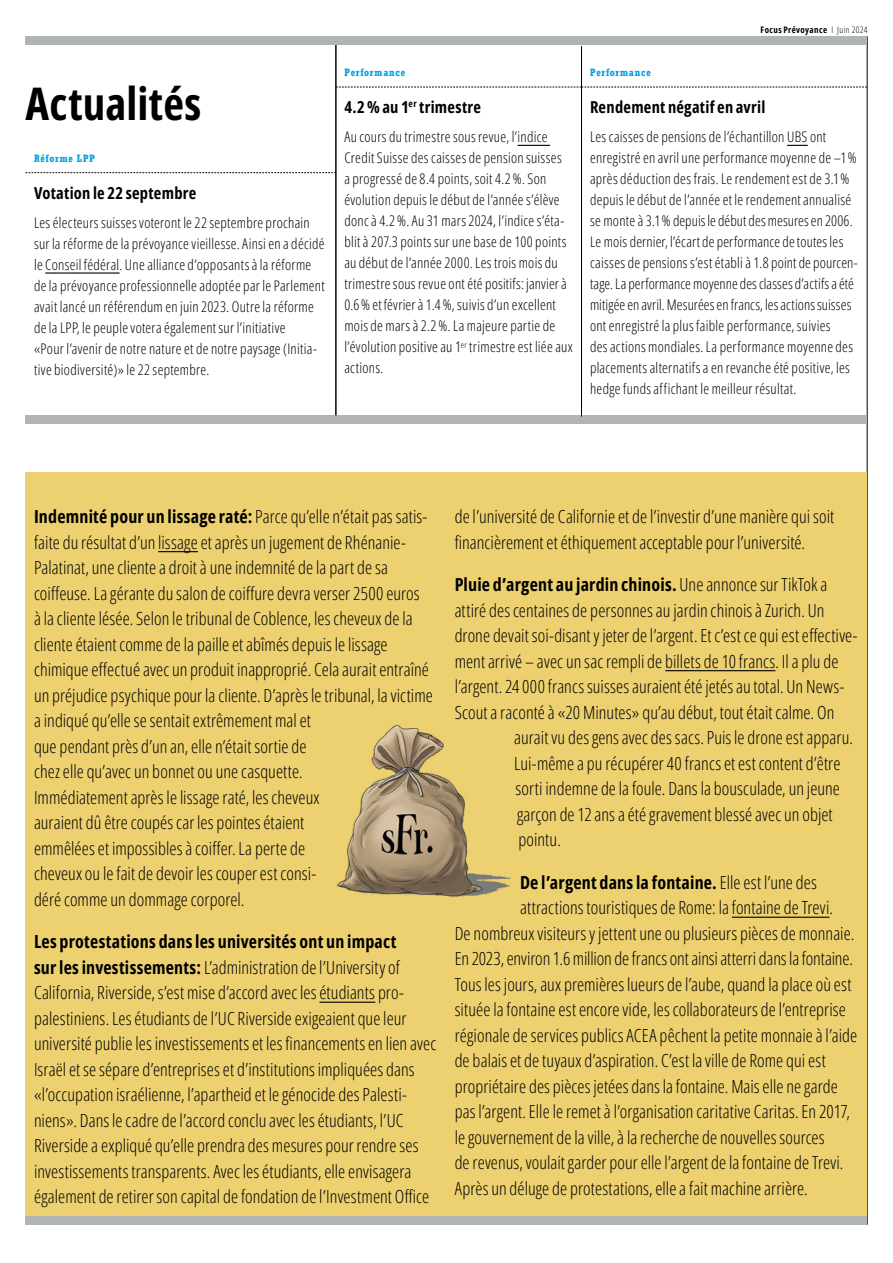
<style>
.page{position:relative;width:893px;height:1263px;background:#fff}
.page>*{position:absolute;margin:0;border:0;box-sizing:border-box;transform-origin:0 0}
.t1{font:700 45px "Open Sans Condensed";letter-spacing:.005em;color:#000}
.t2{font:300 18px/25.5px "Open Sans Condensed";letter-spacing:.005em;color:#000}
.t3{font:700 18px "Open Sans Condensed";letter-spacing:.01em;color:#000}
.t4{font:700 16.5px "Open Sans Condensed";letter-spacing:.015em;color:#000}
.t5{font:300 14.7px/21px "Open Sans Condensed";letter-spacing:.02em;color:#000}
.t6{font:700 condensed 10.5px "Rockwell";letter-spacing:.07em;color:#00a1e5}
.t7{font:700 9px "Open Sans Condensed";letter-spacing:.045em;color:#000}
.s1{font-weight:300}
.s2{font-weight:700}
</style>
<div class="page">
<hr style="left:867px;top:36px;width:1px;height:1189px;background:#000">
<div style="left:26px;top:36px;width:841px;height:9px;background:#b1b4b4"></div>
<div style="left:26px;top:472px;width:841px;height:753px;background:#edd170"></div>
<hr style="left:158px;top:551px;width:40px;height:1px;background:#000">
<hr style="left:320px;top:1002px;width:55px;height:1px;background:#000">
<hr style="left:665px;top:670px;width:110px;height:1px;background:#000">
<hr style="left:732px;top:917px;width:97px;height:1px;background:#000">
<div style="left:26px;top:1216px;width:841px;height:9px;background:#b1b4b4"></div>
<svg style="left:26px;top:172px;width:310px;height:1px"></svg>
<hr style="left:45px;top:272px;width:75px;height:2px;background:#000">
<div style="left:26px;top:415px;width:841px;height:9px;background:#b1b4b4"></div>
<img style="left:336px;top:725px;width:175px;height:172px">
<hr style="left:336px;top:45px;width:1px;height:370px;background:#000">
<hr style="left:518px;top:145px;width:32px;height:1px;background:#000">
<svg style="left:336px;top:87px;width:531px;height:1px"></svg>
<svg style="left:787px;top:145px;width:21px;height:1px"></svg>
<hr style="left:581px;top:46px;width:1px;height:371px;background:#000">
<h1 class="t1" style="left:26px;top:72px;width:177px">Actualités</h1>
<p class="t6" style="left:34px;top:152px;width:63px">Réforme LPP</p>
<p class="t4" style="left:34px;top:181px;width:164px">Votation le 22 septembre</p>
<p class="t5" style="left:34px;top:212px;width:292px">Les électeurs suisses voteront le 22 septembre prochain sur la réforme de la prévoyance vieillesse. Ainsi en a décidé le Conseil fédéral. Une alliance d’opposants à la réforme de la prévoyance professionnelle adoptée par le Parlement avait lancé un référendum en juin 2023. Outre la réforme de la LPP, le peuple votera également sur l’initiative<br>«Pour l’avenir de notre nature et de notre paysage (Initia&shy;tive biodiversité)» le 22 septembre.</p>
<p class="t6" style="left:344px;top:66px;width:63px">Performance</p>
<p class="t4" style="left:344px;top:96px;width:138px">4.2 % au 1<sup>er</sup> trimestre</p>
<p class="t5" style="left:344px;top:126px;width:230px">Au cours du trimestre sous revue, l’indice Credit Suisse des caisses de pension suisses<br>a progressé de 8.4 points, soit 4.2%. Son évolution depuis le début de l’année s’élève donc à 4.2 %. Au 31 mars 2024, l’indice s’éta&shy;blit à 207.3 points sur une base de 100 points au début de l’année 2000. Les trois mois du trimestre sous revue ont été positifs: janvier à 0.6 % et février à 1.4%, suivis d’un excellent mois de mars à 2.2 %. La majeure partie de l’évolution positive au 1<sup>er</sup> trimestre est liée aux actions.</p>
<p class="t7" style="left:760px;top:24px;width:108px">Focus Prévoyance <span class="s1">I Juin 2024</span></p>
<p class="t6" style="left:590px;top:66px;width:63px">Performance</p>
<p class="t4" style="left:590px;top:96px;width:177px">Rendement négatif en avril</p>
<p class="t5" style="left:590px;top:126px;width:269px">Les caisses de pensions de l’échantillon UBS ont enregistré en avril une performance moyenne de –1% après déduction des frais. Le rendement est de 3.1% depuis le début de l’année et le rendement annualisé se monte à 3.1% depuis le début des mesures en 2006.<br>Le mois dernier, l’écart de performance de toutes les caisses de pensions s’est établi à 1.8 point de pourcen&shy;tage. La performance moyenne des classes d’actifs a été mitigée en avril. Mesurées en francs, les actions suisses ont enregistré la plus faible performance, suivies<br>des actions mondiales. La performance moyenne des placements alternatifs a en revanche été positive, les hedge funds affichant le meilleur résultat.</p>
<p class="t2" style="left:34px;top:503px;width:400px"><span class="s2">Indemnité pour un lissage raté:</span> Parce qu’elle n’était pas satis&shy;faite du résultat d’un lissage et après un jugement de Rhénanie-Palatinat, une cliente a droit à une indemnité de la part de sa coiffeuse. La gérante du salon de coiffure devra verser 2500 euros<br>à la cliente lésée. Selon le tribunal de Coblence, les cheveux de la cliente étaient comme de la paille et abîmés depuis le lissage chimique effectué avec un produit inapproprié. Cela aurait entraîné un préjudice psychique pour la cliente. D’après le tribunal, la victime a indiqué qu’elle se sentait extrêmement mal et<br>que pendant près d’un an, elle n’était sortie de<br>chez elle qu’avec un bonnet ou une casquette.<br>Immédiatement après le lissage raté, les cheveux<br>auraient dû être coupés car les pointes étaient<br>emmêlées et impossibles à coiffer. La perte de<br>cheveux ou le fait de devoir les couper est consi-<br>déré comme un dommage corporel.</p>
<p class="t2" style="left:34px;top:928px;width:404px"><span class="s2">Les protestations dans les universités ont un impact<br>sur les investissements:</span> L’administration de l’University of California, Riverside, s’est mise d’accord avec les étudiants pro&shy;palestiniens. Les étudiants de l’UC Riverside exigeaient que leur université publie les investissements et les financements en lien avec Israël et se sépare d’entreprises et d’institutions impliquées dans «l’occupation israélienne, l’apartheid et le génocide des Palesti&shy;niens». Dans le cadre de l’accord conclu avec les étudiants, l’UC Riverside a expliqué qu’elle prendra des mesures pour rendre ses investissements transparents. Avec les étudiants, elle envisagera également de retirer son capital de fondation de l’Investment Office</p>
<p class="t2" style="left:455px;top:503px;width:381px">de l’université de Californie et de l’investir d’une manière qui soit financièrement et éthiquement acceptable pour l’université.</p>
<p class="t2" style="left:455px;top:571px;width:404px"><span class="s2">Pluie d’argent au jardin chinois.</span> Une annonce sur TikTok a attiré des centaines de personnes au jardin chinois à Zurich. Un drone devait soi-disant y jeter de l’argent. Et c’est ce qui est effective&shy;ment arrivé – avec un sac rempli de billets de 10 francs. Il a plu de l’argent. 24 000 francs suisses auraient été jetés au total. Un News-Scout a raconté à «20 Minutes» qu’au début, tout était calme. On</p>
<p class="t2" style="left:514px;top:724px;width:340px">aurait vu des gens avec des sacs. Puis le drone est apparu.<br>Lui-même a pu récupérer 40 francs et est content d’être sorti indemne de la foule. Dans la bousculade, un jeune garçon de 12 ans a été gravement blessé avec un objet pointu.</p>
<p class="t3" style="left:520px;top:870px;width:298px">De l’argent dans la fontaine. <span class="s1">Elle est l’une des</span></p>
<p class="t2" style="left:520px;top:894px;width:314px">attractions touristiques de Rome: la fontaine de Trevi.</p>
<p class="t2" style="left:455px;top:920px;width:401px">De nombreux visiteurs y jettent une ou plusieurs pièces de monnaie.</p>
<p class="t2" style="left:455px;top:945px;width:400px">En 2023, environ 1.6 million de francs ont ainsi atterri dans la fontaine.</p>
<p class="t2" style="left:455px;top:971px;width:398px">Tous les jours, aux premières lueurs de l’aube, quand la place où est</p>
<p class="t2" style="left:455px;top:996px;width:393px">située la fontaine est encore vide, les collaborateurs de l’entreprise</p>
<p class="t2" style="left:455px;top:1022px;width:404px">régionale de services publics ACEA pêchent la petite monnaie à l’aide</p>
<p class="t2" style="left:455px;top:1048px;width:373px">de balais et de tuyaux d’aspiration. C’est la ville de Rome qui est</p>
<p class="t2" style="left:455px;top:1073px;width:385px">propriétaire des pièces jetées dans la fontaine. Mais elle ne garde</p>
<p class="t2" style="left:455px;top:1099px;width:397px">pas l’argent. Elle le remet à l’organisation caritative Caritas. En 2017,</p>
<p class="t2" style="left:455px;top:1124px;width:371px">le gouvernement de la ville, à la recherche de nouvelles sources</p>
<p class="t2" style="left:455px;top:1150px;width:390px">de revenus, voulait garder pour elle l’argent de la fontaine de Trevi.</p>
<p class="t2" style="left:455px;top:1175px;width:355px">Après un déluge de protestations, elle a fait machine arrière.</p>
</div>
